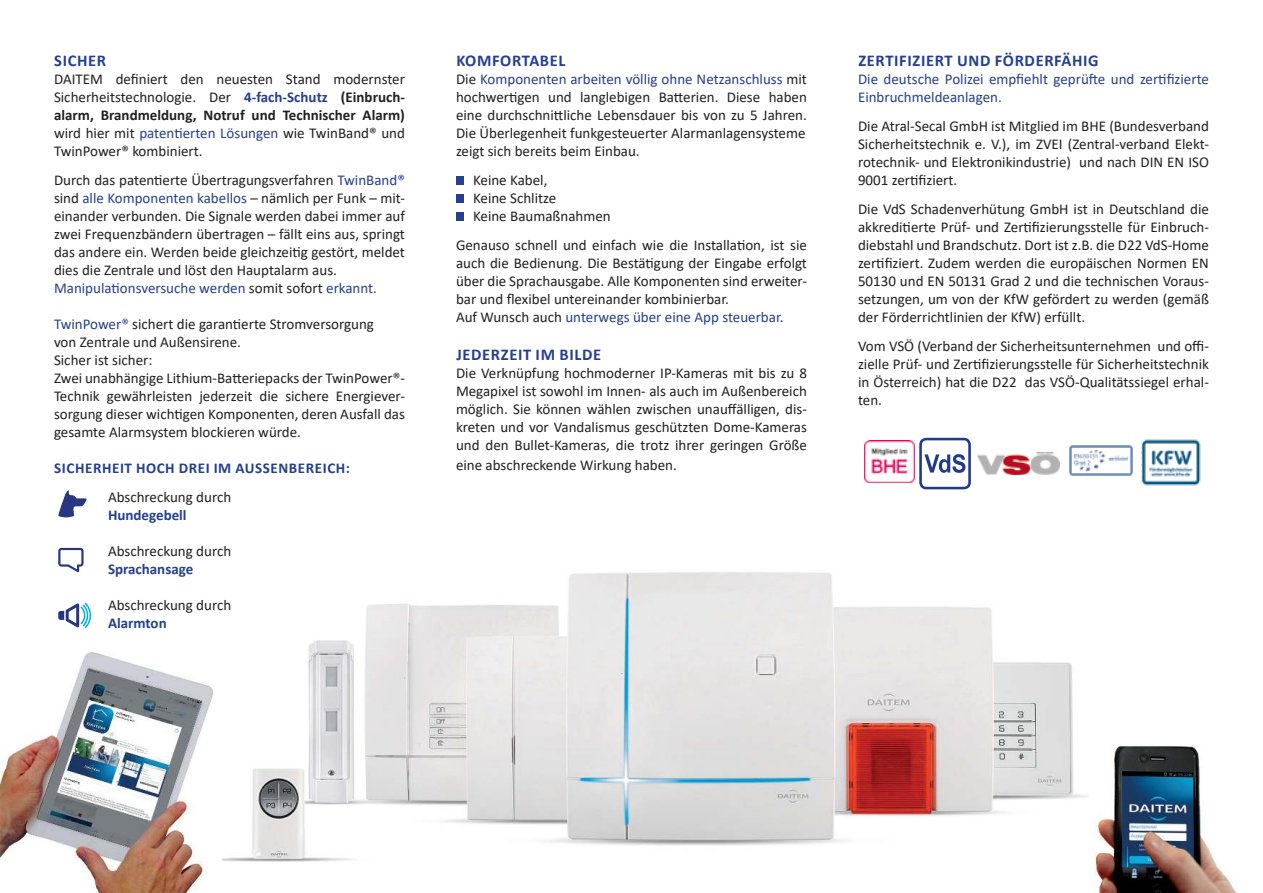
<style>
.page{position:relative;width:1263px;height:893px;background:#fff}
.page>*{position:absolute;margin:0;border:0;box-sizing:border-box;transform-origin:0 0}
.t1{font:700 16.5px "Calibri";letter-spacing:.04em;color:#24408e}
.t2{font:15px/18px "Calibri";color:#221f1f;text-align:justify}
.t3{font:15px/18px "Calibri";color:#24408e}
.t4{font:700 15px "Calibri";letter-spacing:.04em;color:#24408e}
.t5{font:700 15px "Calibri";letter-spacing:.01em;color:#24408e}
.s1{font-weight:700;color:#24408e}
.s2{font-weight:700}
.s3{color:#24408e}
</style>
<div class="page">
<img style="left:0;top:615px;width:223px;height:278px">
<img style="left:223px;top:572px;width:866px;height:290px">
<div style="left:456px;top:177px;width:7px;height:8px;background:#24408e"></div>
<div style="left:456px;top:195px;width:7px;height:8px;background:#24408e"></div>
<div style="left:456px;top:213px;width:7px;height:8px;background:#24408e"></div>
<img style="left:864px;top:440px;width:51px;height:43px">
<svg style="left:919px;top:438px;width:52px;height:51px"></svg>
<img style="left:977px;top:452px;width:82px;height:23px">
<img style="left:1141px;top:439px;width:60px;height:47px">
<img style="left:1069px;top:446px;width:63px;height:30px">
<svg style="left:58px;top:490px;width:29px;height:27px"></svg>
<svg style="left:58px;top:548px;width:26px;height:24px"></svg>
<svg style="left:58px;top:603px;width:33px;height:25px"></svg>
<img style="left:1094px;top:744px;width:143px;height:149px">
<p class="t1" style="left:54px;top:53px;width:53px">SICHER</p>
<p class="t2" style="left:54px;top:70px;width:352px">DAITEM definiert den neuesten Stand modernster Sicherheitstechnologie. Der <span class="s1">4-fach-Schutz</span> <span class="s2">(Einbruch&shy;alarm, Brandmeldung, Notruf und Technischer Alarm) </span>wird hier mit <span class="s3">patentierten Lösungen</span> wie TwinBand® und TwinPower® kombiniert.</p>
<p class="t2" style="left:54px;top:171px;width:352px;text-align:left">Durch das patentierte Übertragungsverfahren <span class="s3">TwinBand® </span>sind <span class="s3">alle Komponenten kabellos</span> – nämlich per Funk – mit&shy;einander verbunden. Die Signale werden dabei immer auf zwei Frequenzbändern übertragen – fällt eins aus, springt das andere ein. Werden beide gleichzeitig gestört, meldet dies die Zentrale und löst den Hauptalarm aus.<br><span class="s3">Manipulationsversuche werden</span> somit sofort <span class="s3">erkannt.</span></p>
<p class="t2" style="left:54px;top:315px;width:352px;text-align:left"><span class="s3">TwinPower®</span> sichert die garantierte Stromversorgung<br>von Zentrale und Außensirene.<br>Sicher ist sicher:<br>Zwei unabhängige Lithium-Batteriepacks der TwinPower®- Technik gewährleisten jederzeit die sichere Energiever&shy;sorgung dieser wichtigen Komponenten, deren Ausfall das gesamte Alarmsystem blockieren würde.</p>
<p class="t4" style="left:54px;top:461px;width:297px">SICHERHEIT HOCH DREI IM AUSSENBEREICH:</p>
<p class="t2" style="left:108px;top:489px;width:125px">Abschreckung durch</p>
<p class="t5" style="left:108px;top:508px;width:80px">Hundegebell</p>
<p class="t2" style="left:108px;top:543px;width:125px">Abschreckung durch</p>
<p class="t5" style="left:108px;top:562px;width:87px">Sprachansage</p>
<p class="t2" style="left:108px;top:597px;width:125px">Abschreckung durch</p>
<p class="t5" style="left:108px;top:616px;width:60px">Alarmton</p>
<p class="t1" style="left:456px;top:53px;width:111px">KOMFORTABEL</p>
<p class="t2" style="left:456px;top:72px;width:352px">Die <span class="s3">Komponenten arbeiten völlig ohne Netzanschluss</span> mit hochwertigen und langlebigen Batterien. Diese haben eine durchschnittliche Lebensdauer bis von zu 5 Jahren.<br>Die Überlegenheit funkgesteuerter Alarmanlagensysteme zeigt sich bereits beim Einbau.</p>
<p class="t2" style="left:473px;top:172px;width:139px;text-align:left">Keine Kabel,<br>Keine Schlitze<br>Keine Baumaßnahmen</p>
<p class="t2" style="left:456px;top:236px;width:352px;text-align:left">Genauso schnell und einfach wie die Installation, ist sie auch die Bedienung. Die Bestätigung der Eingabe erfolgt über die Sprachausgabe. Alle Komponenten sind erweiter&shy;bar und flexibel untereinander kombinierbar.<br>Auf Wunsch auch <span class="s3">unterwegs über eine App steuerbar</span>.</p>
<p class="t1" style="left:456px;top:346px;width:146px">JEDERZEIT IM BILDE</p>
<p class="t2" style="left:456px;top:363px;width:352px">Die Verknüpfung hochmoderner IP-Kameras mit bis zu 8<br>Megapixel ist sowohl im Innen- als auch im Außenbereich möglich. Sie können wählen zwischen unauffälligen, dis&shy;kreten und vor Vandalismus geschützten Dome-Kameras und den Bullet-Kameras, die trotz ihrer geringen Größe</p>
<p class="t2" style="left:456px;top:457px;width:222px">eine abschreckende Wirkung haben.</p>
<p class="t1" style="left:858px;top:53px;width:242px">ZERTIFIZIERT UND FÖRDERFÄHIG</p>
<p class="t3" style="left:858px;top:70px;width:352px">Die deutsche Polizei empfiehlt geprüfte und zertifizierte<br>Einbruchmeldeanlagen.</p>
<p class="t2" style="left:858px;top:118px;width:352px">Die Atral-Secal GmbH ist Mitglied im BHE (Bundesverband Sicherheitstechnik e. V.), im ZVEI (Zentral-verband Elekt&shy;rotechnik- und Elektronikindustrie) und nach DIN EN ISO 9001 zertifiziert.</p>
<p class="t2" style="left:858px;top:200px;width:352px">Die VdS Schadenverhütung GmbH ist in Deutschland die akkreditierte Prüf- und Zertifizierungsstelle für Einbruch&shy;diebstahl und Brandschutz. Dort ist z.B. die D22 VdS-Home zertifiziert. Zudem werden die europäischen Normen EN 50130 und EN 50131 Grad 2 und die technischen Voraus&shy;setzungen, um von der KfW gefördert zu werden (gemäß der Förderrichtlinien der KfW) erfüllt.</p>
<p class="t2" style="left:858px;top:336px;width:352px">Vom VSÖ (Verband der Sicherheitsunternehmen und offi&shy;zielle Prüf- und Zertifizierungsstelle für Sicherheitstechnik in Österreich) hat die D22 das VSÖ-Qualitätssiegel erhal&shy;ten.</p>
</div>
